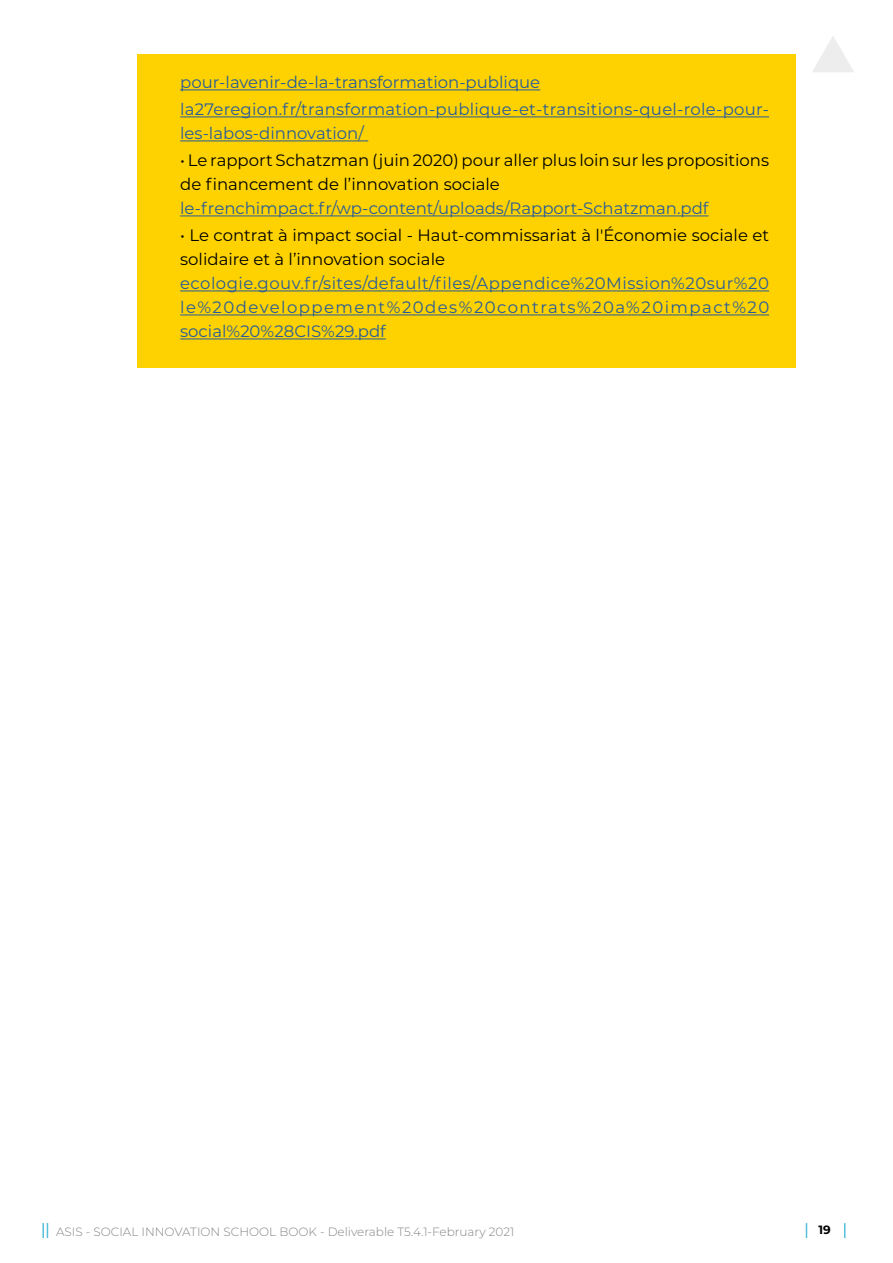
<style>
.page{position:relative;width:893px;height:1263px;background:#fff}
.page>*{position:absolute;margin:0;border:0;box-sizing:border-box;transform-origin:0 0}
.t1{font:16.5px/24px "Montserrat";color:#275b9b}
.t2{font:16.5px/24px "Montserrat";color:#000}
.t3{font:300 12px "Montserrat";color:#838382}
.t4{font:700 12px "Montserrat";color:#000}
</style>
<div class="page">
<div style="left:137px;top:54px;width:658px;height:314px;background:#fdd200"></div>
<svg style="left:844px;top:1223px;width:1px;height:15px"></svg>
<svg style="left:42px;top:1223px;width:6px;height:15px"></svg>
<svg style="left:806px;top:1223px;width:1px;height:15px"></svg>
<svg style="left:812px;top:36px;width:42px;height:36px"></svg>
<hr style="left:180px;top:89px;width:360px;height:1px;background:#275b9b">
<hr style="left:180px;top:116px;width:589px;height:1px;background:#275b9b">
<hr style="left:180px;top:140px;width:188px;height:1px;background:#275b9b">
<hr style="left:180px;top:215px;width:528px;height:1px;background:#275b9b">
<hr style="left:180px;top:290px;width:589px;height:1px;background:#275b9b">
<hr style="left:180px;top:314px;width:589px;height:1px;background:#275b9b">
<hr style="left:180px;top:338px;width:206px;height:1px;background:#275b9b">
<p class="t1" style="left:180px;top:68px;width:590px;line-height:27px">pour-lavenir-de-la-transformation-publique la27eregion.fr/transformation-publique-et-transitions-quel-role-pour-</p>
<p class="t1" style="left:180px;top:121px;width:185px">les-labos-dinnovation/</p>
<p class="t2" style="left:180px;top:148px;width:590px">• Le rapport Schatzman (juin 2020) pour aller plus loin sur les propositions de financement de l’innovation sociale</p>
<p class="t1" style="left:180px;top:196px;width:530px">le-frenchimpact.fr/wp-content/uploads/Rapport-Schatzman.pdf</p>
<p class="t2" style="left:180px;top:223px;width:590px">• Le contrat à impact social - Haut-commissariat à l'Économie sociale et solidaire et à l’innovation sociale</p>
<p class="t1" style="left:180px;top:271px;width:591px;text-align:justify">ecologie.gouv.fr/sites/default/files/Appendice%20Mission%20sur%20 le%20developpement%20des%20contrats%20a%20impact%20 social%20%28CIS%29.pdf</p>
<p class="t3" style="left:56px;top:1224px;width:460px">ASIS - SOCIAL INNOVATION SCHOOL BOOK - Deliverable T5.4.1-February 2021</p>
<p class="t4" style="left:818px;top:1221px;width:14px">19</p>
</div>
